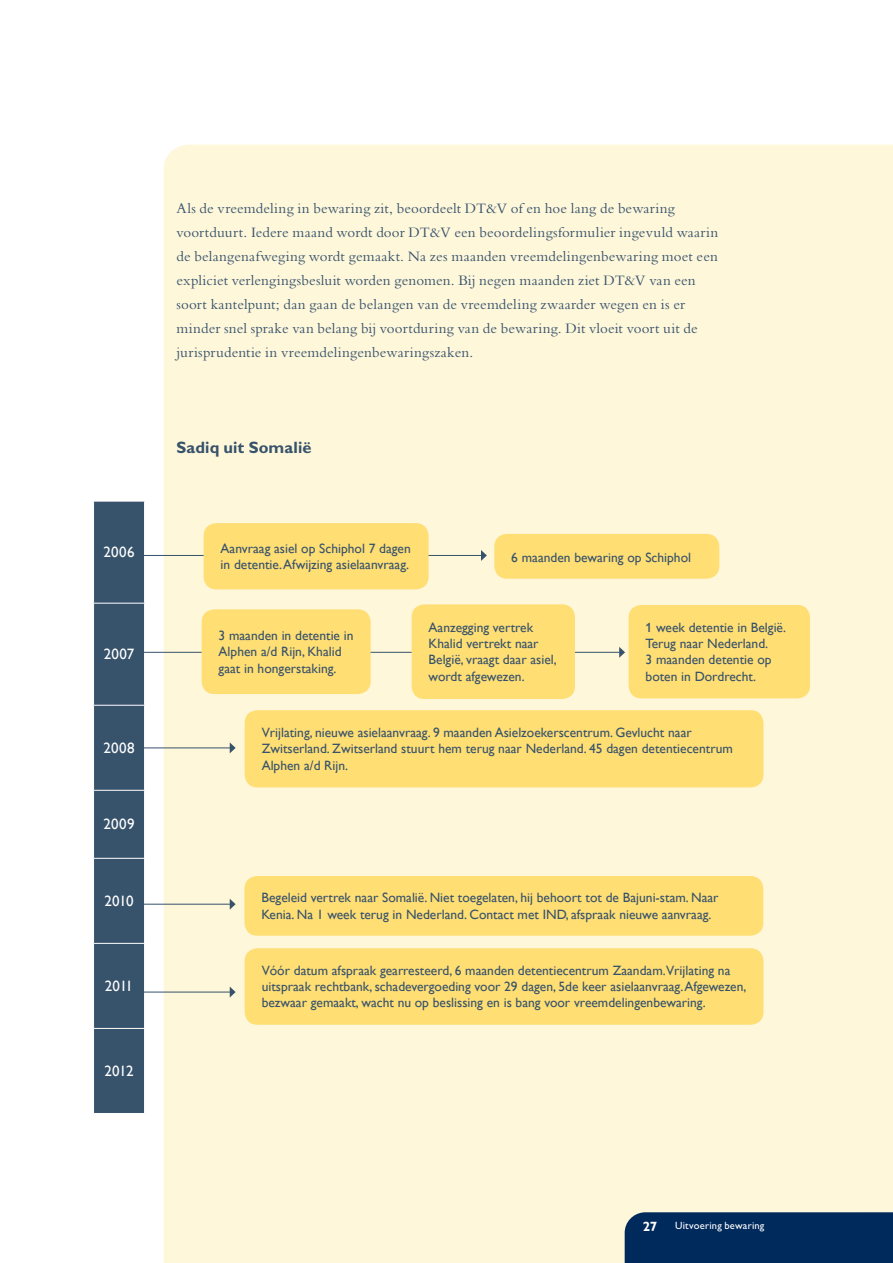
<style>
.page{position:relative;width:893px;height:1263px;background:#fff}
.page>*{position:absolute;margin:0;border:0;box-sizing:border-box;transform-origin:0 0}
._1_HOOFDKOP{font:700 16.5px "Gill Sans MT Pro";letter-spacing:.005em;color:#37526b}
.BROODTEKST{font:15px/24px "Bembo Std";letter-spacing:.01em;color:#37526b}
.BROODTEKST-2{font:15px "Gill Sans";letter-spacing:.01em;color:#fff}
.t1{font:13.5px/16.2px "Gill Sans";color:#37526b}
.t2{font:700 13.5px "Gill Sans MT Pro";color:#fff}
.VOETREGEL{font:500 10.5px "Gill Sans MT Pro";letter-spacing:.02em;color:#fff}
.s1{font-family:"Gill Sans MT Pro";font-weight:500}
</style>
<div class="page">
<div style="left:164px;top:145px;width:729px;height:1118px;background:#fef7da"></div>
<div style="left:625px;top:1212px;width:268px;height:51px;background:#00295c"></div>
<div style="left:245px;top:948px;width:518px;height:77px;background:#ffde74;border-radius:13px"></div>
<div style="left:244px;top:876px;width:519px;height:60px;background:#ffde74;border-radius:13px"></div>
<div style="left:245px;top:710px;width:518px;height:77px;background:#ffde74;border-radius:13px"></div>
<div style="left:629px;top:605px;width:181px;height:93px;background:#ffde74;border-radius:13px"></div>
<div style="left:494px;top:534px;width:225px;height:45px;background:#ffde74;border-radius:13px"></div>
<div style="left:94px;top:502px;width:50px;height:611px;background:#37526b"></div>
<hr style="left:93px;top:603px;width:52px;height:1px;background:#fff">
<hr style="left:93px;top:705px;width:52px;height:1px;background:#fff">
<hr style="left:93px;top:790px;width:52px;height:1px;background:#fff">
<hr style="left:93px;top:858px;width:52px;height:1px;background:#fff">
<hr style="left:93px;top:943px;width:52px;height:1px;background:#fff">
<hr style="left:93px;top:1028px;width:52px;height:1px;background:#fff">
<hr style="left:143px;top:555px;width:339px;height:1px;background:#37526b">
<svg style="left:481px;top:550px;width:6px;height:11px"></svg>
<hr style="left:143px;top:652px;width:477px;height:1px;background:#37526b">
<svg style="left:619px;top:647px;width:6px;height:11px"></svg>
<hr style="left:143px;top:992px;width:88px;height:1px;background:#37526b">
<svg style="left:230px;top:986px;width:6px;height:11px"></svg>
<hr style="left:143px;top:904px;width:88px;height:1px;background:#37526b">
<svg style="left:230px;top:899px;width:6px;height:11px"></svg>
<hr style="left:143px;top:747px;width:88px;height:1px;background:#37526b">
<svg style="left:230px;top:742px;width:6px;height:11px"></svg>
<div style="left:202px;top:609px;width:169px;height:85px;background:#ffde74;border-radius:13px"></div>
<div style="left:412px;top:604px;width:163px;height:95px;background:#ffde74;border-radius:13px"></div>
<div style="left:204px;top:523px;width:225px;height:66px;background:#ffde74;border-radius:13px"></div>
<p class="BROODTEKST-2" style="left:104px;top:543px;width:33px">2006</p>
<p class="BROODTEKST-2" style="left:104px;top:645px;width:32px">2007</p>
<p class="BROODTEKST-2" style="left:103px;top:739px;width:33px">2008</p>
<p class="BROODTEKST-2" style="left:104px;top:815px;width:32px">2009</p>
<p class="BROODTEKST-2" style="left:104px;top:892px;width:31px">2010</p>
<p class="BROODTEKST-2" style="left:105px;top:977px;width:30px">2011</p>
<p class="BROODTEKST-2" style="left:105px;top:1062px;width:30px">2012</p>
<p class="BROODTEKST" style="left:176px;top:196px;width:543px">Als de vreemdeling in bewaring zit, beoordeelt DT&amp;V of en hoe lang de bewaring voortduurt. Iedere maand wordt door DT&amp;V een beoordelingsformulier ingevuld waarin de belangenafweging wordt gemaakt. Na zes maanden vreemdelingenbewaring moet een expliciet verlengingsbesluit worden genomen. Bij negen maanden ziet DT&amp;V van een soort kantelpunt; dan gaan de belangen van de vreemdeling zwaarder wegen en is er minder snel sprake van belang bij voortduring van de bewaring. Dit vloeit voort uit de jurisprudentie in vreemdelingenbewaringszaken.</p>
<p class="_1_HOOFDKOP" style="left:176px;top:437px;width:137px">Sadiq uit Somalië</p>
<p class="t1" style="left:221px;top:540px;width:192px">Aanvraag asiel op Schiphol 7 dagen in detentie. Afwijzing asielaanvraag.</p>
<p class="t1" style="left:511px;top:549px;width:181px">6 maanden bewaring op Schiphol</p>
<p class="t1" style="left:219px;top:627px;width:136px">3 maanden in detentie in<br>Alphen a/d Rijn, Khalid gaat in hongerstaking.</p>
<p class="t1" style="left:429px;top:619px;width:130px">Aanzegging vertrek<br>Khalid vertrekt naar<br>België, vraagt daar asiel, wordt afgewezen.</p>
<p class="t1" style="left:646px;top:619px;width:142px"><span class="s1">1</span> week detentie in België.<br>Terug naar Nederland.<br>3 maanden detentie op boten in Dordrecht.</p>
<p class="t1" style="left:262px;top:724px;width:473px">Vrijlating, nieuwe asielaanvraag. 9 maanden Asielzoekerscentrum. Gevlucht naar<br>Zwitserland. Zwitserland stuurt hem terug naar Nederland. 45 dagen detentiecentrum<br>Alphen a/d Rijn.</p>
<p class="t1" style="left:261px;top:889px;width:459px">Begeleid vertrek naar Somalië. Niet toegelaten, hij behoort tot de Bajuni-stam. Naar<br>Kenia. Na 1 week terug in Nederland. Contact met IND, afspraak nieuwe aanvraag.</p>
<p class="t1" style="left:262px;top:962px;width:486px">Vóór datum afspraak gearresteerd, 6 maanden detentiecentrum Zaandam.Vrijlating na uitspraak rechtbank, schadevergoeding voor 29 dagen, 5de keer asielaanvraag. Afgewezen, bezwaar gemaakt, wacht nu op beslissing en is bang voor vreemdelingenbewaring.</p>
<p class="t2" style="left:643px;top:1218px;width:16px">27</p>
<p class="VOETREGEL" style="left:675px;top:1219px;width:91px">Uitvoering bewaring</p>
</div>
